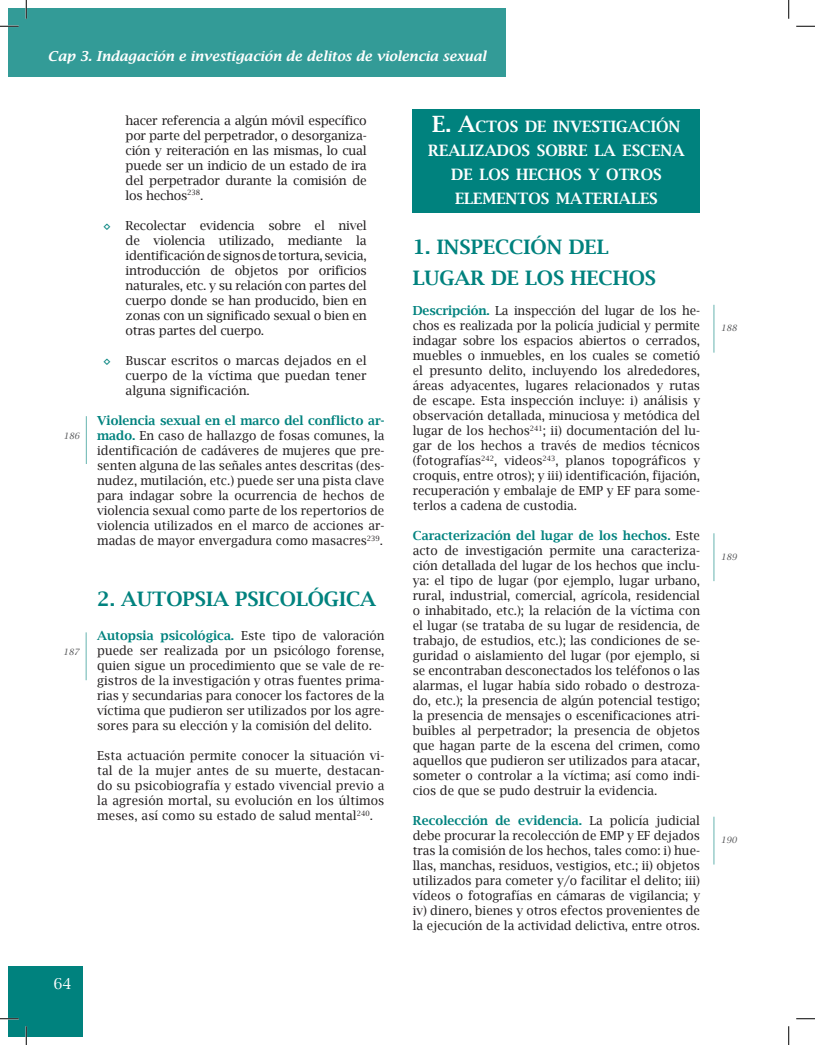
<style>
.page{position:relative;width:815px;height:1045px;background:#fff}
.page>*{position:absolute;margin:0;border:0;box-sizing:border-box;transform-origin:0 0}
.t1{font:600 20px/31.2px "Lucida Bright";color:#00827e}
.t2{font:600 15.75px/23.8px "Lucida Bright";color:#fff;text-align:center}
.t3{font:15px "Lucida Bright";color:#fff}
.t4{font:italic 600 13.75px "Lucida Bright";color:#fff}
.t5{font:12.5px/15px "Lucida Bright";color:#231f20;text-align:justify}
.t6{font:italic 8.75px "Lucida Bright";color:#57585a}
.s1{font-weight:600;color:#00827e}
.s2{font-size:22.5px}
</style>
<div class="page">
<div style="left:9px;top:9px;width:497px;height:68px;background:#339b97"></div>
<div style="left:9px;top:966px;width:74px;height:70px;background:#00827e"></div>
<div style="left:412px;top:110px;width:287px;height:103px;background:#00827e"></div>
<hr style="left:86px;top:416px;width:1px;height:48px;background:#66b4af">
<hr style="left:86px;top:632px;width:1px;height:48px;background:#66b4af">
<hr style="left:713px;top:305px;width:1px;height:48px;background:#66b4af">
<hr style="left:713px;top:533px;width:1px;height:48px;background:#66b4af">
<hr style="left:713px;top:816px;width:1px;height:48px;background:#66b4af">
<svg style="left:0;top:25px;width:19px;height:2px"></svg>
<svg style="left:796px;top:25px;width:18px;height:2px"></svg>
<svg style="left:0;top:1018px;width:19px;height:1px"></svg>
<svg style="left:796px;top:1018px;width:18px;height:1px"></svg>
<svg style="left:25px;top:0;width:2px;height:19px"></svg>
<svg style="left:25px;top:1026px;width:2px;height:19px"></svg>
<svg style="left:788px;top:0;width:1px;height:19px"></svg>
<svg style="left:788px;top:1026px;width:1px;height:19px"></svg>
<p class="t4" style="left:48px;top:48px;width:440px">Cap 3. Indagación e investigación de delitos de violencia sexual</p>
<p class="t6" style="left:63px;top:431px;width:17px">186</p>
<p class="t6" style="left:63px;top:647px;width:17px">187</p>
<p class="t5" style="left:125px;top:112px;width:243px">hacer referencia a algún móvil específico por parte del perpetrador, o desorganiza&shy;ción y reiteración en las mismas, lo cual puede ser un indicio de un estado de ira del perpetrador durante la comisión de los hechos<sup>238</sup>.</p>
<p class="t5" style="left:125px;top:217px;width:242px;text-indent:-22px"><span class="s1">◊</span> Recolectar evidencia sobre el nivel de violencia utilizado, mediante la identificación de signos de tortura, sevicia, introducción de objetos por orificios naturales, etc. y su relación con partes del cuerpo donde se han producido, bien en zonas con un significado sexual o bien en otras partes del cuerpo.</p>
<p class="t5" style="left:125px;top:352px;width:242px;text-indent:-22px"><span class="s1">◊</span> Buscar escritos o marcas dejados en el cuerpo de la víctima que puedan tener alguna significación.</p>
<p class="t5" style="left:97px;top:412px;width:289px"><span class="s1">Violencia sexual en el marco del conflicto ar&shy;mado.</span> En caso de hallazgo de fosas comunes, la identificación de cadáveres de mujeres que pre&shy;senten alguna de las señales antes descritas (des&shy;nudez, mutilación, etc.) puede ser una pista clave para indagar sobre la ocurrencia de hechos de violencia sexual como parte de los repertorios de violencia utilizados en el marco de acciones ar&shy;madas de mayor envergadura como masacres<sup>239</sup>.</p>
<h1 class="t1" style="left:97px;top:583px;width:280px">2. AUTOPSIA PSICOLÓGICA</h1>
<p class="t5" style="left:97px;top:627px;width:289px"><span class="s1">Autopsia psicológica.</span> Este tipo de valoración puede ser realizada por un psicólogo forense, quien sigue un procedimiento que se vale de re&shy;gistros de la investigación y otras fuentes prima&shy;rias y secundarias para conocer los factores de la víctima que pudieron ser utilizados por los agre&shy;sores para su elección y la comisión del delito.</p>
<p class="t5" style="left:97px;top:747px;width:289px">Esta actuación permite conocer la situación vi&shy;tal de la mujer antes de su muerte, destacan&shy;do su psicobiografía y estado vivencial previo a la agresión mortal, su evolución en los últimos meses, así como su estado de salud mental<sup>240</sup>.</p>
<p class="t3" style="left:53px;top:975px;width:20px">64</p>
<p class="t2" style="left:428px;top:115px;width:258px"><span class="s2">E. A</span>CTOS DE INVESTIGACIÓN<br>REALIZADOS SOBRE LA ESCENA<br>DE LOS HECHOS Y OTROS<br>ELEMENTOS MATERIALES</p>
<h1 class="t1" style="left:412px;top:231px;width:245px">1. INSPECCIÓN DEL<br>LUGAR DE LOS HECHOS</h1>
<p class="t5" style="left:412px;top:303px;width:289px"><span class="s1">Descripción.</span> La inspección del lugar de los he&shy;chos es realizada por la policía judicial y permite indagar sobre los espacios abiertos o cerrados, muebles o inmuebles, en los cuales se cometió el presunto delito, incluyendo los alrededores, áreas adyacentes, lugares relacionados y rutas de escape. Esta inspección incluye: i) análisis y observación detallada, minuciosa y metódica del lugar de los hechos<sup>241</sup>; ii) documentación del lu&shy;gar de los hechos a través de medios técnicos (fotografías<sup>242</sup>, videos<sup>243</sup>, planos topográficos y croquis, entre otros); y iii) identificación, fijación, recuperación y embalaje de EMP y EF para some&shy;terlos a cadena de custodia.</p>
<p class="t5" style="left:412px;top:528px;width:289px"><span class="s1">Caracterización del lugar de los hechos.</span> Este acto de investigación permite una caracteriza&shy;ción detallada del lugar de los hechos que inclu&shy;ya: el tipo de lugar (por ejemplo, lugar urbano, rural, industrial, comercial, agrícola, residencial o inhabitado, etc.); la relación de la víctima con el lugar (se trataba de su lugar de residencia, de trabajo, de estudios, etc.); las condiciones de se&shy;guridad o aislamiento del lugar (por ejemplo, si se encontraban desconectados los teléfonos o las alarmas, el lugar había sido robado o destroza&shy;do, etc.); la presencia de algún potencial testigo; la presencia de mensajes o escenificaciones atri&shy;buibles al perpetrador; la presencia de objetos que hagan parte de la escena del crimen, como aquellos que pudieron ser utilizados para atacar, someter o controlar a la víctima; así como indi&shy;cios de que se pudo destruir la evidencia.</p>
<p class="t5" style="left:412px;top:813px;width:289px"><span class="s1">Recolección de evidencia.</span> La policía judicial debe procurar la recolección de EMP y EF dejados tras la comisión de los hechos, tales como: i) hue&shy;llas, manchas, residuos, vestigios, etc.; ii) objetos utilizados para cometer y/o facilitar el delito; iii) vídeos o fotografías en cámaras de vigilancia; y iv) dinero, bienes y otros efectos provenientes de la ejecución de la actividad delictiva, entre otros.</p>
<p class="t6" style="left:720px;top:323px;width:17px">188</p>
<p class="t6" style="left:720px;top:551px;width:17px">189</p>
<p class="t6" style="left:720px;top:835px;width:17px">190</p>
</div>
